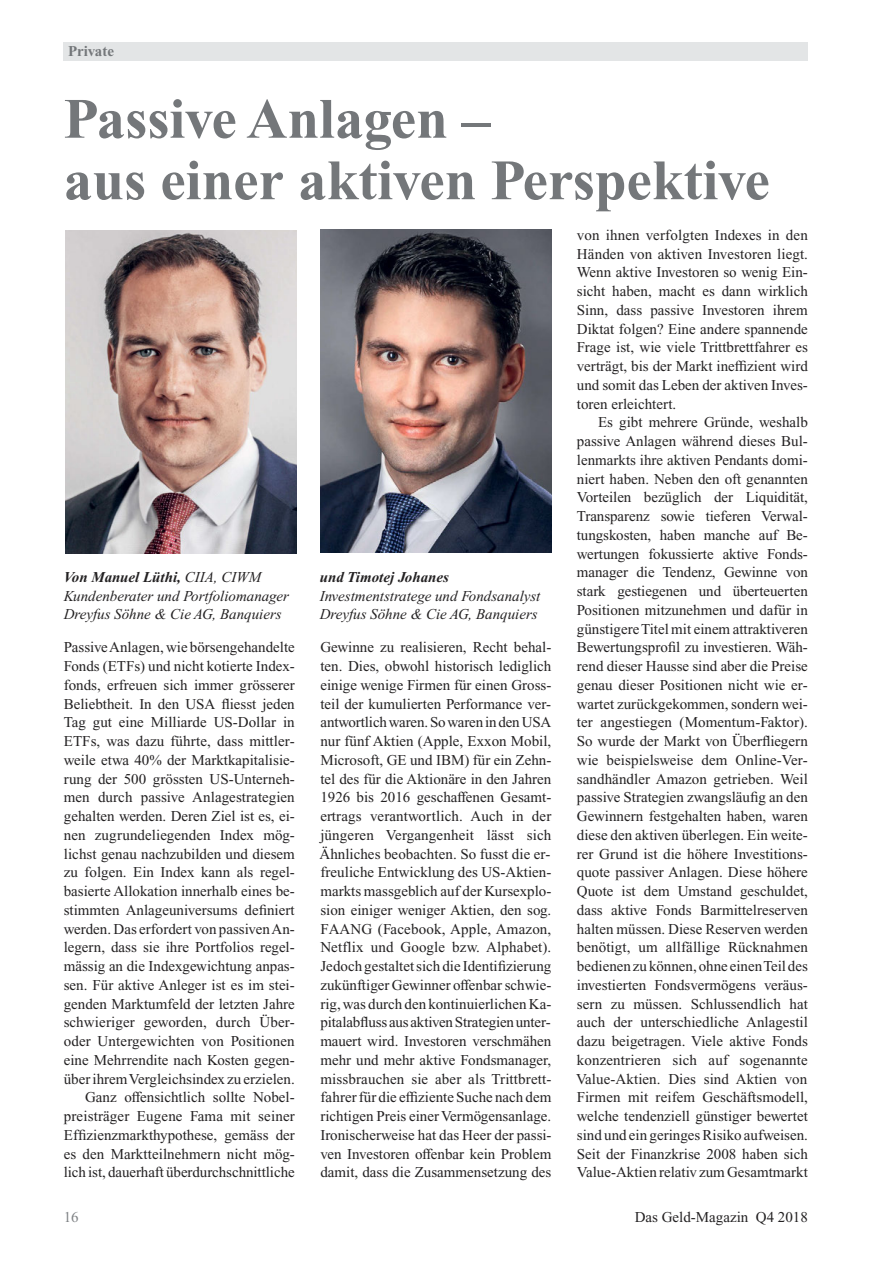
<style>
.page{position:relative;width:893px;height:1263px;background:#fff}
.page>*{position:absolute;margin:0;border:0;box-sizing:border-box;transform-origin:0 0}
.t1{font:700 57px/61.5px "Times New Roman PS Std";color:#74777a}
.t2{font:15px/18.8px "Times New Roman PS Std";color:#232122;text-align:justify}
.t3{font:italic 15px "Times New Roman PS Std";color:#232122}
.t4{font:italic 700 15px "Times New Roman PS Std";color:#232122}
.t5{font:700 15px "Times New Roman PS Std";color:#74777a}
.t6{font:15px "Times New Roman PS Std";color:#7f8285}
.s1{font-weight:400}
</style>
<div class="page">
<div style="left:64px;top:43px;width:744px;height:18px;background:#e3e5e6"></div>
<img style="left:320px;top:229px;width:231px;height:323px">
<img style="left:65px;top:230px;width:231px;height:324px">
<p class="t5" style="left:68px;top:46px;width:48px">Private</p>
<h1 class="t1" style="left:64px;top:94px;width:708px">Passive Anlagen –<br>aus einer aktiven Perspektive</h1>
<p class="t4" style="left:64px;top:572px;width:199px">Von Manuel Lüthi, <span class="s1">CIIA, CIWM</span></p>
<p class="t4" style="left:320px;top:572px;width:131px">und Timotej Johanes</p>
<p class="t3" style="left:64px;top:590px;width:227px">Kundenberater und Portfoliomanager</p>
<p class="t3" style="left:320px;top:590px;width:222px">Investmentstratege und Fondsanalyst</p>
<p class="t3" style="left:64px;top:609px;width:219px">Dreyfus Söhne &amp; Cie AG, Banquiers</p>
<p class="t3" style="left:320px;top:609px;width:219px">Dreyfus Söhne &amp; Cie AG, Banquiers</p>
<p class="t2" style="left:64px;top:639px;width:233px;text-align:right">Passive Anlagen, wie börsengehandelte Fonds (ETFs) und nicht kotierte Index&shy;fonds, erfreuen sich immer grösserer Beliebtheit. In den USA fliesst jeden Tag gut eine Milliarde US-Dollar in ETFs, was dazu führte, dass mittler&shy;weile etwa 40% der Marktkapitalisie&shy;rung der 500 grössten US-Unterneh&shy;men durch passive Anlagestrategien gehalten werden. Deren Ziel ist es, ei&shy;nen zugrundeliegenden Index mög&shy;lichst genau nachzubilden und diesem zu folgen. Ein Index kann als regel - basierte Allokation innerhalb eines be&shy;stimmten Anlageuniversums definiert werden. Das erfordert von passiven An&shy;legern, dass sie ihre Portfolios regel&shy;mässig an die Indexgewichtung anpas&shy;sen. Für aktive Anleger ist es im stei&shy;genden Marktumfeld der letzten Jahre schwieriger geworden, durch Über&shy;oder Untergewichten von Positionen eine Mehrrendite nach Kosten gegen&shy;über ihrem Vergleichsindex zu erzielen.<br>Ganz offensichtlich sollte Nobel&shy;preisträger Eugene Fama mit seiner Effizienzmarkthypothese, gemäss der es den Marktteilnehmern nicht mög&shy;lich ist, dauerhaft überdurchschnittliche</p>
<p class="t2" style="left:319px;top:639px;width:234px">Gewinne zu realisieren, Recht behal&shy;ten. Dies, obwohl historisch lediglich einige wenige Firmen für einen Gross&shy;teil der kumulierten Performance ver&shy;antwortlich waren. So waren in den USA nur fünf Aktien (Apple, Exxon Mobil, Microsoft, GE und IBM) für ein Zehn&shy;tel des für die Aktionäre in den Jahren 1926 bis 2016 geschaffenen Gesamt - ertrags verantwortlich. Auch in der jüngeren Vergangenheit lässt sich Ähnliches beobachten. So fusst die er - freuliche Entwicklung des US-Aktien&shy;markts massgeblich auf der Kursexplo&shy;sion einiger weniger Aktien, den sog.<br>FAANG (Facebook, Apple, Amazon, Netflix und Google bzw. Alphabet).<br>Jedoch gestaltet sich die Identifizierung zukünftiger Gewinner offenbar schwie&shy;rig, was durch den kontinuierlichen Ka&shy;pitalabfluss aus aktiven Strategien unter&shy;mauert wird. Investoren verschmähen mehr und mehr aktive Fondsmanager, missbrauchen sie aber als Trittbrett&shy;fahrer für die effiziente Suche nach dem richtigen Preis einer Vermögensanlage.<br>Ironischerweise hat das Heer der passi&shy;ven Investoren offenbar kein Problem damit, dass die Zusammensetzung des</p>
<p class="t2" style="left:577px;top:227px;width:233px">von ihnen verfolgten Indexes in den Händen von aktiven Investoren liegt.<br>Wenn aktive Investoren so wenig Ein&shy;sicht haben, macht es dann wirklich Sinn, dass passive Investoren ihrem Diktat folgen? Eine andere spannende Frage ist, wie viele Trittbrettfahrer es verträgt, bis der Markt ineffizient wird und somit das Leben der aktiven Inves&shy;toren erleichtert.</p>
<p class="t2" style="left:576px;top:414px;width:233px;text-indent:22px">Es gibt mehrere Gründe, weshalb passive Anlagen während dieses Bul&shy;lenmarkts ihre aktiven Pendants domi&shy;niert haben. Neben den oft genannten Vorteilen bezüglich der Liquidität, Transparenz sowie tieferen Verwal&shy;tungskosten, haben manche auf Be - wertungen fokussierte aktive Fonds - manager die Tendenz, Gewinne von stark gestiegenen und überteuerten Positionen mitzunehmen und dafür in günstigere Titel mit einem attraktiveren Bewertungsprofil zu investieren. Wäh&shy;rend dieser Hausse sind aber die Preise genau dieser Positionen nicht wie er&shy;wartet zurückgekommen, sondern wei&shy;ter angestiegen (Momentum-Faktor).<br>So wurde der Markt von Überfliegern wie beispielsweise dem Online-Ver&shy;sandhändler Amazon getrieben. Weil pas sive Strategien zwangsläufig an den Gewinnern festgehalten haben, waren diese den aktiven überlegen. Ein weite&shy;rer Grund ist die höhere Investitions&shy;quote passiver Anlagen. Diese höhere Quote ist dem Umstand geschuldet, dass aktive Fonds Barmittelreserven halten müssen. Diese Reserven werden benötigt, um allfällige Rücknahmen bedienen zu können, ohne einen Teil des investierten Fondsvermögens veräus&shy;sern zu müssen. Schlussendlich hat auch der unterschiedliche Anlagestil dazu beigetragen. Viele aktive Fonds konzentrieren sich auf sogenannte Value-Aktien. Dies sind Aktien von Firmen mit reifem Geschäftsmodell, welche tendenziell günstiger bewertet sind und ein geringes Risiko aufweisen.<br>Seit der Finanzkrise 2008 haben sich Value-Aktien relativ zum Gesamtmarkt</p>
<p class="t6" style="left:64px;top:1212px;width:16px">16</p>
<p class="t2" style="left:635px;top:1209px;width:175px">Das Geld-Magazin Q4 2018</p>
</div>
